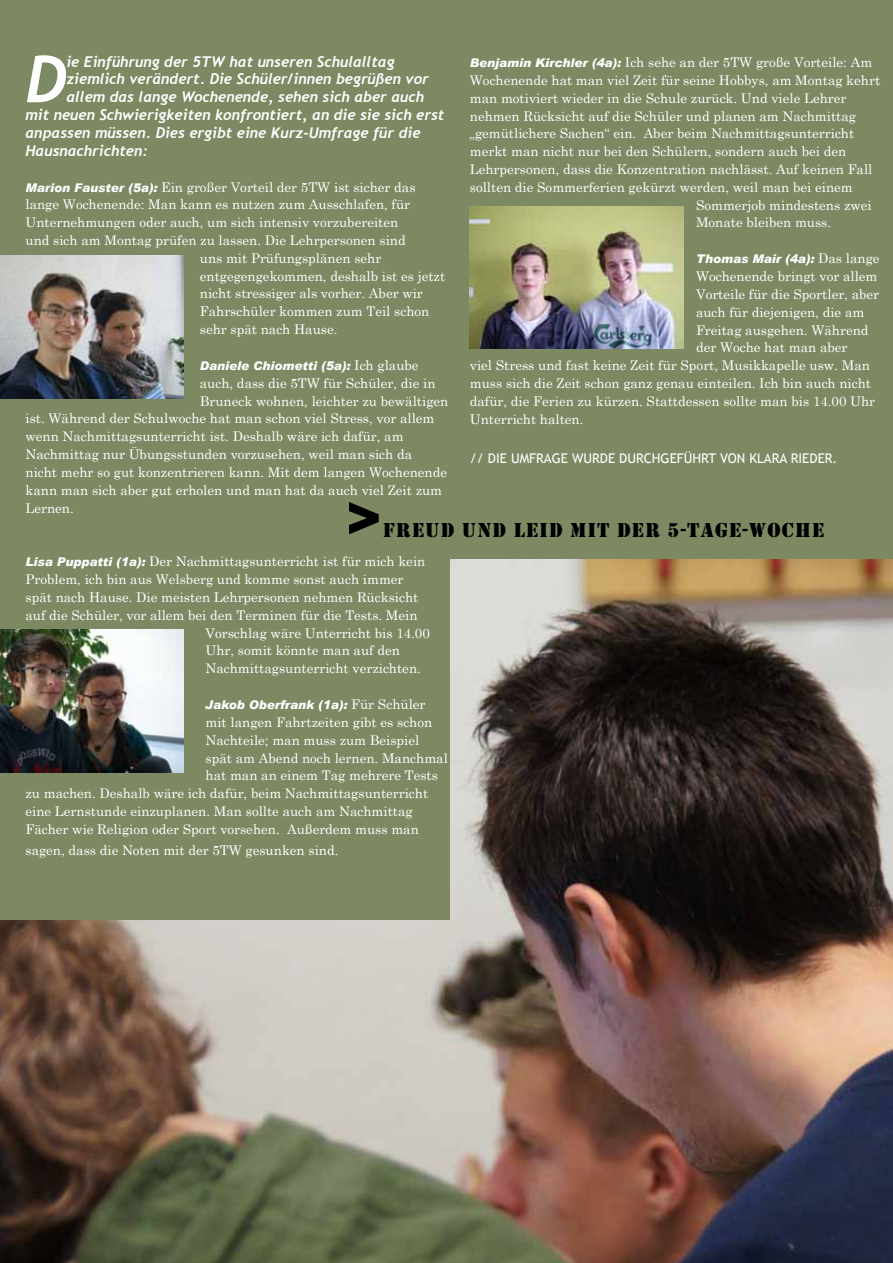
<style>
.page{position:relative;width:893px;height:1263px;background:#fff}
.page>*{position:absolute;margin:0;border:0;box-sizing:border-box;transform-origin:0 0}
.t1{font:italic 700 64.65px "Trebuchet";color:#fff}
.t2{font:italic 900 53.4px "Arial";color:#000}
.t3{font:20.85px "Stencil";letter-spacing:.06em;color:#000}
.t4{font:italic 700 14.85px "Trebuchet";color:#fff}
.t5{font:13.35px "Century Schoolbook";color:#fff}
.t6{font:13.35px "Trebuchet MS";color:#fff}
.t7{font:italic 900 12px "Arial";color:#fff}
.s1{font-family:"Arial";font-weight:900;font-style:italic;font-size:12px}
.s2{font-family:"Century Schoolbook";font-weight:400;font-style:normal;font-size:13.35px}
</style>
<div class="page">
<div style="left:397px;top:0;width:496px;height:772px;background:#7c8962"></div>
<img style="left:0;top:559px;width:893px;height:704px">
<div style="left:0;top:0;width:450px;height:920px;background:#7c8962"></div>
<img style="left:863px;top:559px;width:30px;height:11px">
<img style="left:0;top:256px;width:184px;height:142px">
<img style="left:470px;top:207px;width:213px;height:142px">
<img style="left:0;top:629px;width:184px;height:143px">
<h1 class="t1" style="left:26px;top:40px;width:42px">D</h1>
<p class="t4" style="left:66px;top:52px;width:330px">ie Einführung der 5TW hat unseren Schulalltag</p>
<p class="t5" style="left:470px;top:51px;width:404px"><span class="s1">Benjamin Kirchler (4a):</span> Ich sehe an der 5TW große Vorteile: Am</p>
<p class="t5" style="left:470px;top:69px;width:412px">Wochenende hat man viel Zeit für seine Hobbys, am Montag kehrt</p>
<p class="t5" style="left:470px;top:87px;width:378px">man motiviert wieder in die Schule zurück. Und viele Lehrer</p>
<p class="t5" style="left:470px;top:105px;width:388px">nehmen Rücksicht auf die Schüler und planen am Nachmittag</p>
<p class="t5" style="left:470px;top:122px;width:386px">„gemütlichere Sachen“ ein. Aber beim Nachmittagsunterricht</p>
<p class="t5" style="left:470px;top:140px;width:378px">merkt man nicht nur bei den Schülern, sondern auch bei den</p>
<p class="t5" style="left:470px;top:158px;width:404px">Lehrpersonen, dass die Konzentration nachlässt. Auf keinen Fall</p>
<p class="t5" style="left:470px;top:176px;width:384px">sollten die Sommerferien gekürzt werden, weil man bei einem</p>
<p class="t5" style="left:696px;top:194px;width:177px">Sommerjob mindestens zwei</p>
<p class="t5" style="left:696px;top:211px;width:137px">Monate bleiben muss.</p>
<p class="t7" style="left:696px;top:252px;width:185px">Thomas Mair (4a): <span class="s2">Das lange</span></p>
<p class="t5" style="left:696px;top:265px;width:183px">Wochenende bringt vor allem</p>
<p class="t5" style="left:696px;top:283px;width:185px">Vorteile für die Sportler, aber</p>
<p class="t5" style="left:696px;top:301px;width:170px">auch für diejenigen, die am</p>
<p class="t5" style="left:696px;top:319px;width:174px">Freitag ausgehen. Während</p>
<p class="t5" style="left:696px;top:336px;width:153px">der Woche hat man aber</p>
<p class="t5" style="left:470px;top:354px;width:402px">viel Stress und fast keine Zeit für Sport, Musikkapelle usw. Man</p>
<p class="t5" style="left:470px;top:372px;width:403px">muss sich die Zeit schon ganz genau einteilen. Ich bin auch nicht</p>
<p class="t5" style="left:470px;top:390px;width:407px">dafür, die Ferien zu kürzen. Stattdessen sollte man bis 14.00 Uhr</p>
<p class="t5" style="left:470px;top:408px;width:115px">Unterricht halten.</p>
<p class="t6" style="left:470px;top:450px;width:59px">// DIE UMFRAGE</p>
<p class="t6" style="left:572px;top:450px;width:10px">WURDE</p>
<p class="t6" style="left:619px;top:450px;width:10px">DURCHGEFÜHR</p>
<p class="t6" style="left:709px;top:450px;width:21px">T VON</p>
<p class="t6" style="left:749px;top:450px;width:24px">KLARA</p>
<p class="t6" style="left:791px;top:450px;width:16px">RIEDER</p>
<p class="t6" style="left:833px;top:450px;width:6px">.</p>
<p class="t4" style="left:66px;top:70px;width:364px">ziemlich verändert. Die Schüler/innen begrüßen vor</p>
<p class="t4" style="left:66px;top:88px;width:359px">allem das lange Wochenende, sehen sich aber auch</p>
<p class="t4" style="left:26px;top:106px;width:420px">mit neuen Schwierigkeiten konfrontiert, an die sie sich erst</p>
<p class="t4" style="left:26px;top:124px;width:396px">anpassen müssen. Dies ergibt eine Kurz-Umfrage für die</p>
<p class="t4" style="left:26px;top:141px;width:124px">Hausnachrichten:</p>
<p class="t5" style="left:26px;top:175px;width:392px"><span class="s1">Marion Fauster (5a):</span> Ein großer Vorteil der 5TW ist sicher das</p>
<p class="t5" style="left:26px;top:193px;width:386px">lange Wochenende: Man kann es nutzen zum Ausschlafen, für</p>
<p class="t5" style="left:26px;top:211px;width:374px">Unternehmungen oder auch, um sich intensiv vorzubereiten</p>
<p class="t5" style="left:26px;top:229px;width:382px">und sich am Montag prüfen zu lassen. Die Lehrpersonen sind</p>
<p class="t5" style="left:200px;top:247px;width:183px">uns mit Prüfungsplänen sehr</p>
<p class="t5" style="left:200px;top:265px;width:247px">entgegengekommen, deshalb ist es jetzt</p>
<p class="t5" style="left:200px;top:282px;width:225px">nicht stressiger als vorher. Aber wir</p>
<p class="t5" style="left:200px;top:300px;width:231px">Fahrschüler kommen zum Teil schon</p>
<p class="t5" style="left:200px;top:318px;width:139px">sehr spät nach Hause.</p>
<p class="t7" style="left:200px;top:358px;width:220px">Daniele Chiometti (5a): <span class="s2">Ich glaube</span></p>
<p class="t5" style="left:200px;top:372px;width:237px">auch, dass die 5TW für Schüler, die in</p>
<p class="t5" style="left:200px;top:390px;width:250px">Bruneck wohnen, leichter zu bewältigen</p>
<p class="t5" style="left:26px;top:407px;width:410px">ist. Während der Schulwoche hat man schon viel Stress, vor allem</p>
<p class="t5" style="left:26px;top:425px;width:380px">wenn Nachmittagsunterricht ist. Deshalb wäre ich dafür, am</p>
<p class="t5" style="left:26px;top:443px;width:388px">Nachmittag nur Übungsstunden vorzusehen, weil man sich da</p>
<p class="t5" style="left:26px;top:461px;width:423px">nicht mehr so gut konzentrieren kann. Mit dem langen Wochenende</p>
<p class="t5" style="left:26px;top:479px;width:418px">kann man sich aber gut erholen und man hat da auch viel Zeit zum</p>
<p class="t5" style="left:26px;top:496px;width:50px">Lernen.</p>
<h2 class="t2" style="left:345px;top:485px;width:37px">&gt;</h2>
<h3 class="t3" style="left:383px;top:518px;width:443px">FREUD UND LEID MIT DER 5-TAGE-WOCHE</h3>
<p class="t5" style="left:26px;top:550px;width:401px"><span class="s1">Lisa Puppatti (1a):</span> Der Nachmittagsunterricht ist für mich kein</p>
<p class="t5" style="left:26px;top:568px;width:380px">Problem, ich bin aus Welsberg und komme sonst auch immer</p>
<p class="t5" style="left:26px;top:586px;width:394px">spät nach Hause. Die meisten Lehrpersonen nehmen Rücksicht</p>
<p class="t5" style="left:26px;top:604px;width:394px">auf die Schüler, vor allem bei den Terminen für die Tests. Mein</p>
<p class="t5" style="left:206px;top:622px;width:226px">Vorschlag wäre Unterricht bis 14.00</p>
<p class="t5" style="left:206px;top:639px;width:196px">Uhr, somit könnte man auf den</p>
<p class="t5" style="left:206px;top:657px;width:217px">Nachmittagsunterricht verzichten.</p>
<p class="t7" style="left:206px;top:697px;width:221px">Jakob Oberfrank (1a): <span class="s2">Für Schüler</span></p>
<p class="t5" style="left:206px;top:711px;width:228px">mit langen Fahrtzeiten gibt es schon</p>
<p class="t5" style="left:206px;top:729px;width:215px">Nachteile; man muss zum Beispiel</p>
<p class="t5" style="left:206px;top:746px;width:244px">spät am Abend noch lernen. Manchmal</p>
<p class="t5" style="left:206px;top:764px;width:234px">hat man an einem Tag mehrere Tests</p>
<p class="t5" style="left:26px;top:782px;width:404px">zu machen. Deshalb wäre ich dafür, beim Nachmittagsunterricht</p>
<p class="t5" style="left:26px;top:800px;width:389px">eine Lernstunde einzuplanen. Man sollte auch am Nachmittag</p>
<p class="t5" style="left:26px;top:818px;width:395px">Fächer wie Religion oder Sport vorsehen. Außerdem muss man</p>
<p class="t5" style="left:26px;top:839px;width:314px">sagen, dass die Noten mit der 5TW gesunken sind.</p>
</div>
